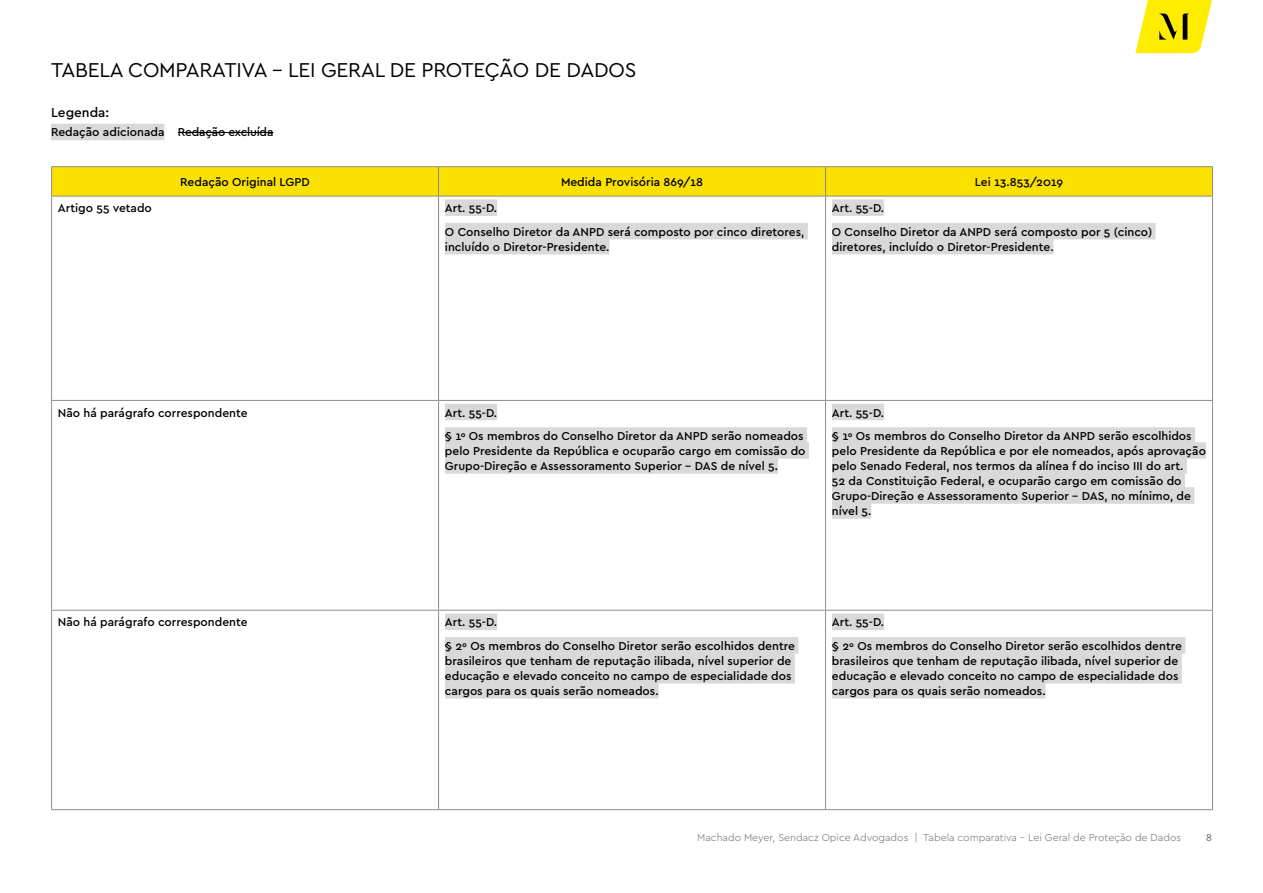
<style>
.page{position:relative;width:1263px;height:893px;background:#fff}
.page>*{position:absolute;margin:0;border:0;box-sizing:border-box;transform-origin:0 0}
.t1{font:21px "Cera";letter-spacing:-.01em;color:#000}
.t2{font:500 13.5px "Cera";color:#000}
.t3{font:500 12px/15px "Cera";color:#000}
.t4{font:300 10.5px "Cera";color:#68676c}
.t5{font:10.5px "Cera";color:#68676c}
</style>
<div class="page">
<div style="left:51px;top:124px;width:113px;height:16px;background:#d9d9d9"></div>
<hr style="left:178px;top:132px;width:95px;height:1px;background:#000">
<hr style="left:438px;top:196px;width:1px;height:204px;background:#8d8c90">
<hr style="left:825px;top:196px;width:1px;height:204px;background:#8d8c90">
<hr style="left:51px;top:400px;width:388px;height:1px;background:#8d8c90">
<hr style="left:439px;top:400px;width:386px;height:1px;background:#8d8c90">
<hr style="left:438px;top:401px;width:1px;height:209px;background:#8d8c90">
<hr style="left:825px;top:400px;width:388px;height:1px;background:#8d8c90">
<hr style="left:825px;top:401px;width:1px;height:209px;background:#8d8c90">
<hr style="left:51px;top:610px;width:388px;height:1px;background:#8d8c90">
<hr style="left:439px;top:610px;width:386px;height:1px;background:#8d8c90">
<hr style="left:438px;top:611px;width:1px;height:198px;background:#8d8c90">
<hr style="left:825px;top:610px;width:388px;height:1px;background:#8d8c90">
<hr style="left:825px;top:611px;width:1px;height:198px;background:#8d8c90">
<hr style="left:51px;top:809px;width:388px;height:1px;background:#8d8c90">
<hr style="left:439px;top:809px;width:386px;height:1px;background:#8d8c90">
<hr style="left:825px;top:809px;width:388px;height:1px;background:#8d8c90">
<hr style="left:51px;top:196px;width:1px;height:204px;background:#8d8c90">
<hr style="left:1212px;top:196px;width:1px;height:204px;background:#8d8c90">
<hr style="left:51px;top:401px;width:1px;height:209px;background:#8d8c90">
<hr style="left:1212px;top:401px;width:1px;height:209px;background:#8d8c90">
<hr style="left:51px;top:611px;width:1px;height:198px;background:#8d8c90">
<hr style="left:1212px;top:611px;width:1px;height:198px;background:#8d8c90">
<hr style="left:51px;top:166px;width:388px;height:1px;background:#8d8c90">
<hr style="left:439px;top:166px;width:386px;height:1px;background:#8d8c90">
<hr style="left:825px;top:166px;width:388px;height:1px;background:#8d8c90">
<svg style="left:51px;top:167px;width:1162px;height:29px"></svg>
<hr style="left:51px;top:196px;width:388px;height:1px;background:#8d8c90">
<hr style="left:439px;top:196px;width:386px;height:1px;background:#8d8c90">
<hr style="left:825px;top:196px;width:388px;height:1px;background:#8d8c90">
<div style="left:445px;top:199px;width:52px;height:17px;background:#d9d9d9"></div>
<div style="left:445px;top:223px;width:363px;height:16px;background:#d9d9d9"></div>
<div style="left:445px;top:238px;width:164px;height:16px;background:#d9d9d9"></div>
<div style="left:832px;top:199px;width:52px;height:17px;background:#d9d9d9"></div>
<div style="left:832px;top:223px;width:323px;height:16px;background:#d9d9d9"></div>
<div style="left:832px;top:238px;width:221px;height:16px;background:#d9d9d9"></div>
<div style="left:445px;top:404px;width:52px;height:16px;background:#d9d9d9"></div>
<div style="left:445px;top:427px;width:362px;height:17px;background:#d9d9d9"></div>
<div style="left:445px;top:442px;width:364px;height:17px;background:#d9d9d9"></div>
<div style="left:445px;top:457px;width:333px;height:17px;background:#d9d9d9"></div>
<div style="left:832px;top:404px;width:52px;height:16px;background:#d9d9d9"></div>
<div style="left:832px;top:427px;width:363px;height:17px;background:#d9d9d9"></div>
<div style="left:832px;top:442px;width:374px;height:17px;background:#d9d9d9"></div>
<div style="left:832px;top:457px;width:355px;height:17px;background:#d9d9d9"></div>
<div style="left:832px;top:472px;width:353px;height:17px;background:#d9d9d9"></div>
<div style="left:832px;top:487px;width:362px;height:17px;background:#d9d9d9"></div>
<div style="left:832px;top:502px;width:39px;height:17px;background:#d9d9d9"></div>
<div style="left:445px;top:613px;width:52px;height:17px;background:#d9d9d9"></div>
<div style="left:445px;top:637px;width:353px;height:16px;background:#d9d9d9"></div>
<div style="left:445px;top:652px;width:350px;height:16px;background:#d9d9d9"></div>
<div style="left:445px;top:667px;width:350px;height:16px;background:#d9d9d9"></div>
<div style="left:445px;top:682px;width:214px;height:16px;background:#d9d9d9"></div>
<div style="left:832px;top:613px;width:52px;height:17px;background:#d9d9d9"></div>
<div style="left:832px;top:637px;width:353px;height:16px;background:#d9d9d9"></div>
<div style="left:832px;top:652px;width:350px;height:16px;background:#d9d9d9"></div>
<div style="left:832px;top:667px;width:350px;height:16px;background:#d9d9d9"></div>
<div style="left:832px;top:682px;width:213px;height:16px;background:#d9d9d9"></div>
<svg style="left:1135px;top:0;width:77px;height:53px"></svg>
<h1 class="t1" style="left:51px;top:55px;width:587px">TABELA COMPARATIVA – LEI GERAL DE PROTEÇÃO DE DADOS</h1>
<p class="t2" style="left:51px;top:104px;width:60px">Legenda:</p>
<p class="t3" style="left:51px;top:124px;width:224px">Redação adicionada Redação excluída</p>
<p class="t3" style="left:180px;top:174px;width:131px">Redação Original LGPD</p>
<p class="t3" style="left:561px;top:174px;width:144px">Medida Provisória 869/18</p>
<p class="t3" style="left:975px;top:174px;width:90px">Lei 13.853/2019</p>
<p class="t3" style="left:58px;top:200px;width:95px">Artigo 55 vetado</p>
<p class="t3" style="left:445px;top:196px;width:361px;line-height:23.5px">Art. 55-D.<br>O Conselho Diretor da ANPD será composto por cinco diretores,</p>
<p class="t3" style="left:445px;top:239px;width:166px">incluído o Diretor-Presidente.</p>
<p class="t3" style="left:832px;top:196px;width:322px;line-height:23.5px">Art. 55-D.<br>O Conselho Diretor da ANPD será composto por 5 (cinco)</p>
<p class="t3" style="left:832px;top:239px;width:223px">diretores, incluído o Diretor-Presidente.</p>
<p class="t3" style="left:58px;top:404px;width:191px">Não há parágrafo correspondente</p>
<p class="t3" style="left:445px;top:400px;width:360px;line-height:23.5px">Art. 55-D.<br>§ 1º Os membros do Conselho Diretor da ANPD serão nomeados</p>
<p class="t3" style="left:445px;top:443px;width:362px">pelo Presidente da República e ocuparão cargo em comissão do<br>Grupo-Direção e Assessoramento Superior - DAS de nível 5.</p>
<p class="t3" style="left:832px;top:400px;width:361px;line-height:23.5px">Art. 55-D.<br>§ 1º Os membros do Conselho Diretor da ANPD serão escolhidos</p>
<p class="t3" style="left:832px;top:443px;width:376px">pelo Presidente da República e por ele nomeados, após aprovação pelo Senado Federal, nos termos da alínea f do inciso III do art.<br>52 da Constituição Federal, e ocuparão cargo em comissão do Grupo-Direção e Assessoramento Superior – DAS, no mínimo, de nível 5.</p>
<p class="t3" style="left:58px;top:614px;width:191px">Não há parágrafo correspondente</p>
<p class="t3" style="left:445px;top:610px;width:352px;line-height:23.5px">Art. 55-D.<br>§ 2º Os membros do Conselho Diretor serão escolhidos dentre</p>
<p class="t3" style="left:445px;top:653px;width:348px;text-align:justify">brasileiros que tenham de reputação ilibada, nível superior de educação e elevado conceito no campo de especialidade dos cargos para os quais serão nomeados.</p>
<p class="t3" style="left:832px;top:610px;width:352px;line-height:23.5px">Art. 55-D.<br>§ 2º Os membros do Conselho Diretor serão escolhidos dentre</p>
<p class="t3" style="left:832px;top:653px;width:348px;text-align:justify">brasileiros que tenham de reputação ilibada, nível superior de educação e elevado conceito no campo de especialidade dos cargos para os quais serão nomeados.</p>
<p class="t4" style="left:697px;top:831px;width:485px">Machado Meyer, Sendacz Opice Advogados | Tabela comparativa - Lei Geral de Proteção de Dados</p>
<p class="t5" style="left:1206px;top:831px;width:7px">8</p>
</div>
